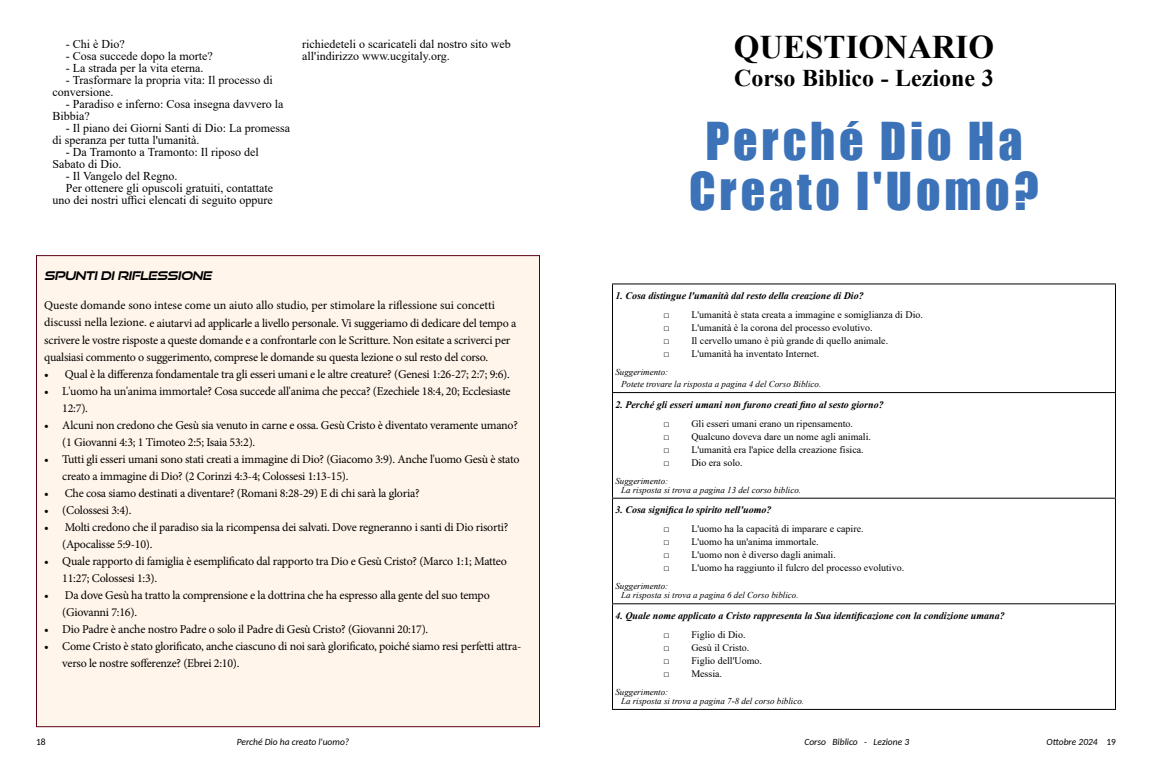
<style>
.page{position:relative;width:1152px;height:774px;background:#fff}
.page>*{position:absolute;margin:0;border:0;box-sizing:border-box;transform-origin:0 0}
.t1{font:48px/50px "Impact";letter-spacing:.08em;color:#3c72b8;text-align:center}
.t2{font:700 33px "Times New Roman";color:#000}
.t3{font:700 24px "Times New Roman";color:#000}
.t4{font:12px/17px "Minion Pro";letter-spacing:-.02em;color:#000}
.t5{font:12px/12px "Times New Roman";color:#000}
.t6{font:italic 700 12px "Good Times Rg";letter-spacing:-.02em;color:#000}
.t7{font:10px "Times New Roman";color:#000}
.t8{font:italic 700 10px "Times New Roman";color:#000}
.t9{font:italic 9.5px "Carlito";color:#000}
.t10{font:9.5px "Carlito";color:#000}
.t11{font:italic 9px/9px "Times New Roman";color:#000}
.s1{font-style:normal}
</style>
<div class="page">
<div style="left:36px;top:255px;width:504px;height:472px;background:#fff5ea;border:1px solid #5e0015"></div>
<hr style="left:612px;top:283px;width:504px;height:1px;background:#000">
<hr style="left:612px;top:284px;width:1px;height:108px;background:#000">
<hr style="left:1115px;top:284px;width:1px;height:108px;background:#000">
<hr style="left:612px;top:392px;width:504px;height:1px;background:#000">
<hr style="left:612px;top:393px;width:1px;height:105px;background:#000">
<hr style="left:1115px;top:393px;width:1px;height:105px;background:#000">
<hr style="left:612px;top:498px;width:504px;height:1px;background:#000">
<hr style="left:612px;top:499px;width:1px;height:104px;background:#000">
<hr style="left:1115px;top:499px;width:1px;height:104px;background:#000">
<hr style="left:612px;top:603px;width:504px;height:1px;background:#000">
<hr style="left:612px;top:604px;width:1px;height:105px;background:#000">
<hr style="left:1115px;top:604px;width:1px;height:105px;background:#000">
<hr style="left:612px;top:709px;width:504px;height:1px;background:#000">
<p class="t5" style="left:66px;top:38px;width:60px">- Chi è Dio?</p>
<p class="t5" style="left:66px;top:50px;width:148px">- Cosa succede dopo la morte?</p>
<p class="t5" style="left:66px;top:62px;width:139px">- La strada per la vita eterna.</p>
<p class="t5" style="left:52px;top:74px;width:222px;text-indent:14px">- Trasformare la propria vita: Il processo di conversione.</p>
<p class="t5" style="left:52px;top:98px;width:233px;text-indent:14px">- Paradiso e inferno: Cosa insegna davvero la<br>Bibbia?</p>
<p class="t5" style="left:52px;top:122px;width:239px;text-indent:14px">- Il piano dei Giorni Santi di Dio: La promessa di speranza per tutta l'umanità.</p>
<p class="t5" style="left:52px;top:146px;width:208px;text-indent:14px">- Da Tramonto a Tramonto: Il riposo del<br>Sabato di Dio.</p>
<p class="t5" style="left:66px;top:170px;width:113px">- Il Vangelo del Regno.</p>
<p class="t5" style="left:66px;top:182px;width:209px">Per ottenere gli opuscoli gratuiti, contattate</p>
<p class="t5" style="left:52px;top:194px;width:222px">uno dei nostri uffici elencati di seguito oppure</p>
<p class="t5" style="left:302px;top:38px;width:210px">richiedeteli o scaricateli dal nostro sito web all'indirizzo www.ucgitaly.org.</p>
<p class="t6" style="left:44px;top:268px;width:169px">SPUNTI DI RIFLESSIONE</p>
<p class="t4" style="left:44px;top:296px;width:474px;line-height:17.3px">Queste domande sono intese come un aiuto allo studio, per stimolare la riflessione sui concetti discussi nella lezione. e aiutarvi ad applicarle a livello personale. Vi suggeriamo di dedicare del tempo a scrivere le vostre risposte a queste domande e a confrontarle con le Scritture. Non esitate a scriverci per qualsiasi commento o suggerimento, comprese le domande su questa lezione o sul resto del corso.</p>
<p class="t4" style="left:44px;top:366px;width:467px">• Qual è la differenza fondamentale tra gli esseri umani e le altre creature? (Genesi 1:26-27; 2:7; 9:6).</p>
<p class="t4" style="left:62px;top:383px;width:450px;text-indent:-18px">• L'uomo ha un'anima immortale? Cosa succede all'anima che pecca? (Ezechiele 18:4, 20; Ecclesiaste<br>12:7).</p>
<p class="t4" style="left:62px;top:417px;width:457px;text-indent:-18px">• Alcuni non credono che Gesù sia venuto in carne e ossa. Gesù Cristo è diventato veramente umano? (1 Giovanni 4:3; 1 Timoteo 2:5; Isaia 53:2).</p>
<p class="t4" style="left:62px;top:451px;width:459px;text-indent:-18px">• Tutti gli esseri umani sono stati creati a immagine di Dio? (Giacomo 3:9). Anche l'uomo Gesù è stato creato a immagine di Dio? (2 Corinzi 4:3-4; Colossesi 1:13-15).</p>
<p class="t4" style="left:44px;top:485px;width:377px">• Che cosa siamo destinati a diventare? (Romani 8:28-29) E di chi sarà la gloria?</p>
<p class="t4" style="left:44px;top:502px;width:89px">• (Colossesi 3:4).</p>
<p class="t4" style="left:62px;top:519px;width:448px;text-indent:-18px">• Molti credono che il paradiso sia la ricompensa dei salvati. Dove regneranno i santi di Dio risorti? (Apocalisse 5:9-10).</p>
<p class="t4" style="left:62px;top:553px;width:446px;text-indent:-18px">• Quale rapporto di famiglia è esemplificato dal rapporto tra Dio e Gesù Cristo? (Marco 1:1; Matteo<br>11:27; Colossesi 1:3).</p>
<p class="t4" style="left:62px;top:587px;width:429px;text-indent:-18px">• Da dove Gesù ha tratto la comprensione e la dottrina che ha espresso alla gente del suo tempo (Giovanni 7:16).</p>
<p class="t4" style="left:44px;top:621px;width:386px">• Dio Padre è anche nostro Padre o solo il Padre di Gesù Cristo? (Giovanni 20:17).</p>
<p class="t4" style="left:62px;top:638px;width:461px;text-indent:-18px">• Come Cristo è stato glorificato, anche ciascuno di noi sarà glorificato, poiché siamo resi perfetti attra&shy;verso le nostre sofferenze? (Ebrei 2:10).</p>
<h2 class="t2" style="left:734px;top:24px;width:262px">QUESTIONARIO</h2>
<h3 class="t3" style="left:734px;top:61px;width:261px">Corso Biblico - Lezione 3</h3>
<h1 class="t1" style="left:689px;top:115px;width:351px">Perché Dio Ha<br>Creato l'Uomo?</h1>
<p class="t8" style="left:615px;top:289px;width:250px">1. Cosa distingue l'umanità dal resto della creazione di Dio?</p>
<p class="t7" style="left:663px;top:308px;width:261px">□ L'umanità è stata creata a immagine e somiglianza di Dio.</p>
<p class="t7" style="left:663px;top:321px;width:211px">□ L'umanità è la corona del processo evolutivo.</p>
<p class="t7" style="left:663px;top:334px;width:226px">□ Il cervello umano è più grande di quello animale.</p>
<p class="t7" style="left:663px;top:347px;width:157px">□ L'umanità ha inventato Internet.</p>
<p class="t11" style="left:621px;top:366px;width:202px;line-height:12px;text-indent:-6px">Suggerimento:<br>Potete trovare la risposta a pagina 4 del Corso Biblico.</p>
<p class="t8" style="left:615px;top:398px;width:270px">2. Perché gli esseri umani non furono creati fino al sesto giorno?</p>
<p class="t7" style="left:663px;top:416px;width:191px">□ Gli esseri umani erano un ripensamento.</p>
<p class="t7" style="left:663px;top:429px;width:209px">□ Qualcuno doveva dare un nome agli animali.</p>
<p class="t7" style="left:663px;top:442px;width:202px">□ L'umanità era l'apice della creazione fisica.</p>
<p class="t7" style="left:663px;top:455px;width:81px">□ Dio era solo.</p>
<p class="t11" style="left:621px;top:476px;width:182px;text-indent:-6px">Suggerimento:<br>La risposta si trova a pagina 13 del corso biblico.</p>
<p class="t8" style="left:615px;top:503px;width:158px">3. Cosa significa lo spirito nell'uomo?</p>
<p class="t7" style="left:663px;top:522px;width:202px">□ L'uomo ha la capacità di imparare e capire.</p>
<p class="t7" style="left:663px;top:535px;width:157px">□ L'uomo ha un'anima immortale.</p>
<p class="t7" style="left:663px;top:548px;width:174px">□ L'uomo non è diverso dagli animali.</p>
<p class="t7" style="left:663px;top:561px;width:242px">□ L'uomo ha raggiunto il fulcro del processo evolutivo.</p>
<p class="t11" style="left:621px;top:581px;width:179px;text-indent:-6px">Suggerimento:<br>La risposta si trova a pagina 6 del Corso biblico.</p>
<p class="t8" style="left:615px;top:609px;width:391px">4. Quale nome applicato a Cristo rappresenta la Sua identificazione con la condizione umana?</p>
<p class="t7" style="left:663px;top:627px;width:84px">□ Figlio di Dio.</p>
<p class="t7" style="left:663px;top:640px;width:88px">□ Gesù il Cristo.</p>
<p class="t7" style="left:663px;top:653px;width:100px">□ Figlio dell'Uomo.</p>
<p class="t7" style="left:663px;top:666px;width:60px">□ Messia.</p>
<p class="t11" style="left:621px;top:687px;width:185px;text-indent:-6px">Suggerimento:<br>La risposta si trova a pagina 7-8 del corso biblico.</p>
<p class="t10" style="left:36px;top:736px;width:11px">18</p>
<p class="t9" style="left:237px;top:736px;width:114px">Perché Dio ha creato l'uomo?</p>
<p class="t9" style="left:804px;top:736px;width:106px">Corso Biblico - Lezione 3</p>
<p class="t9" style="left:1047px;top:736px;width:71px">Ottobre 2024 <span class="s1">19</span></p>
</div>
